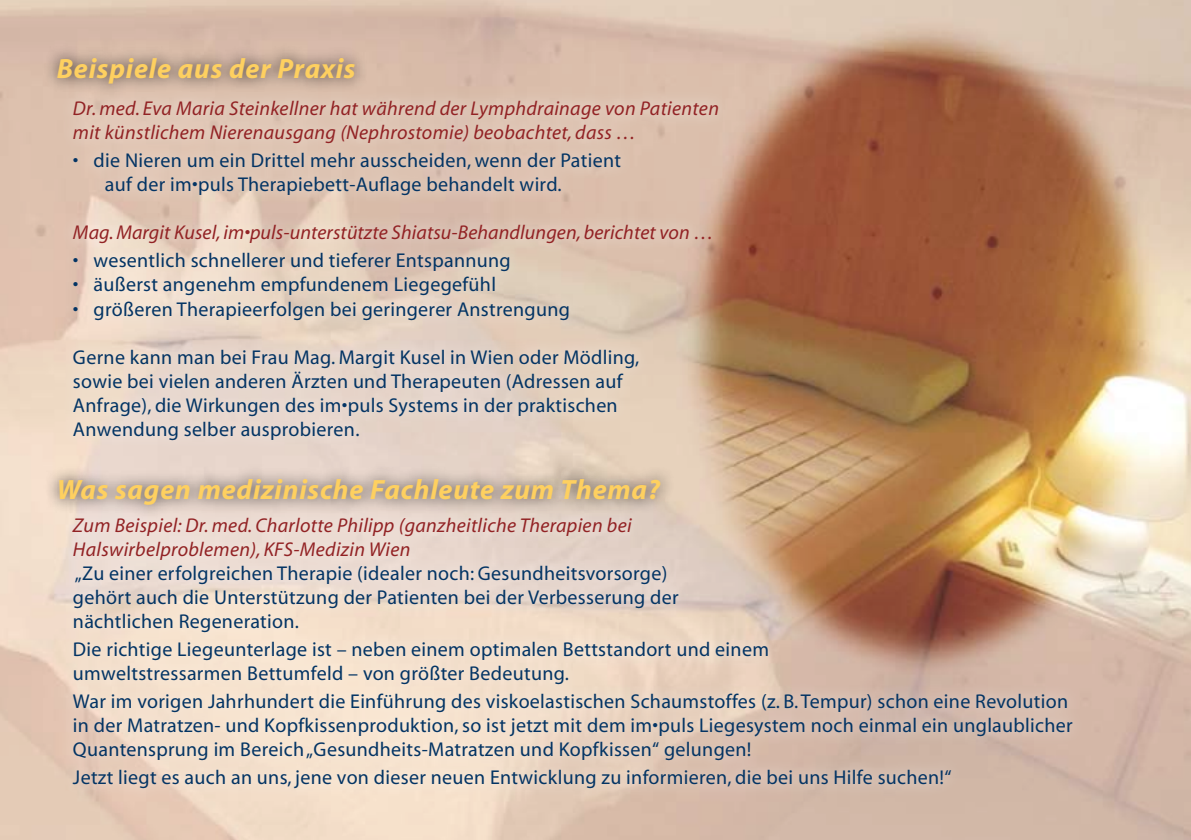
<style>
.page{position:relative;width:1191px;height:840px;background:#fff}
.page>*{position:absolute;margin:0;border:0;box-sizing:border-box;transform-origin:0 0}
.t1{font:italic 700 28px "Myriad";letter-spacing:.03em;color:#fed060}
.t2{font:20px/24px "Myriad";letter-spacing:.015em;color:#033464}
.t3{font:italic 20px/24px "Myriad";letter-spacing:.015em;color:#922224}
</style>
<div class="page">
<img style="left:0;top:0;width:1191px;height:839px">
<div style="left:57px;top:85px;width:1026px;height:715px;background:#fff;opacity:.75"></div>
<div style="left:41px;top:42px;width:326px;height:55px;background:#000;opacity:.75"></div>
<div style="left:43px;top:463px;width:631px;height:56px;background:#000;opacity:.75"></div>
<h1 class="t1" style="left:57px;top:54px;width:300px">Beispiele aus der Praxis</h1>
<p class="t3" style="left:73px;top:97px;width:647px">Dr. med. Eva Maria Steinkellner hat während der Lymphdrainage von Patienten mit künstlichem Nierenausgang (Nephrostomie) beobachtet, dass …</p>
<p class="t2" style="left:105px;top:149px;width:517px;text-indent:-32px">• die Nieren um ein Drittel mehr ausscheiden, wenn der Patient auf der im•puls Therapiebett-Auflage behandelt wird.</p>
<p class="t3" style="left:73px;top:221px;width:642px">Mag. Margit Kusel, im•puls-unterstützte Shiatsu-Behandlungen, berichtet von …</p>
<p class="t2" style="left:73px;top:249px;width:439px">• wesentlich schnellerer und tieferer Entspannung</p>
<p class="t2" style="left:73px;top:273px;width:424px">• äußerst angenehm empfundenem Liegegefühl</p>
<p class="t2" style="left:73px;top:297px;width:498px">• größeren Therapieerfolgen bei geringerer Anstrengung</p>
<p class="t2" style="left:73px;top:345px;width:568px">Gerne kann man bei Frau Mag. Margit Kusel in Wien oder Mödling, sowie bei vielen anderen Ärzten und Therapeuten (Adressen auf Anfrage), die Wirkungen des im•puls Systems in der praktischen Anwendung selber ausprobieren.</p>
<h1 class="t1" style="left:57px;top:475px;width:605px">Was sagen medizinische Fachleute zum Thema?</h1>
<p class="t3" style="left:73px;top:513px;width:560px">Zum Beispiel: Dr. med. Charlotte Philipp (ganzheitliche Therapien bei<br>Halswirbelproblemen), KFS-Medizin Wien</p>
<p class="t2" style="left:73px;top:561px;width:607px">„Zu einer erfolgreichen Therapie (idealer noch: Gesundheitsvorsorge) gehört auch die Unterstützung der Patienten bei der Verbesserung der nächtlichen Regeneration.</p>
<p class="t2" style="left:73px;top:637px;width:697px">Die richtige Liegeunterlage ist – neben einem optimalen Bettstandort und einem umweltstressarmen Bettumfeld – von größter Bedeutung.</p>
<p class="t2" style="left:73px;top:689px;width:1001px">War im vorigen Jahrhundert die Einführung des viskoelastischen Schaumstoffes (z. B. Tempur) schon eine Revolution in der Matratzen- und Kopfkissenproduktion, so ist jetzt mit dem im•puls Liegesystem noch einmal ein unglaublicher<br>Quantensprung im Bereich „Gesundheits-Matratzen und Kopfkissen“ gelungen!</p>
<p class="t2" style="left:73px;top:765px;width:880px">Jetzt liegt es auch an uns, jene von dieser neuen Entwicklung zu informieren, die bei uns Hilfe suchen!“</p>
</div>
